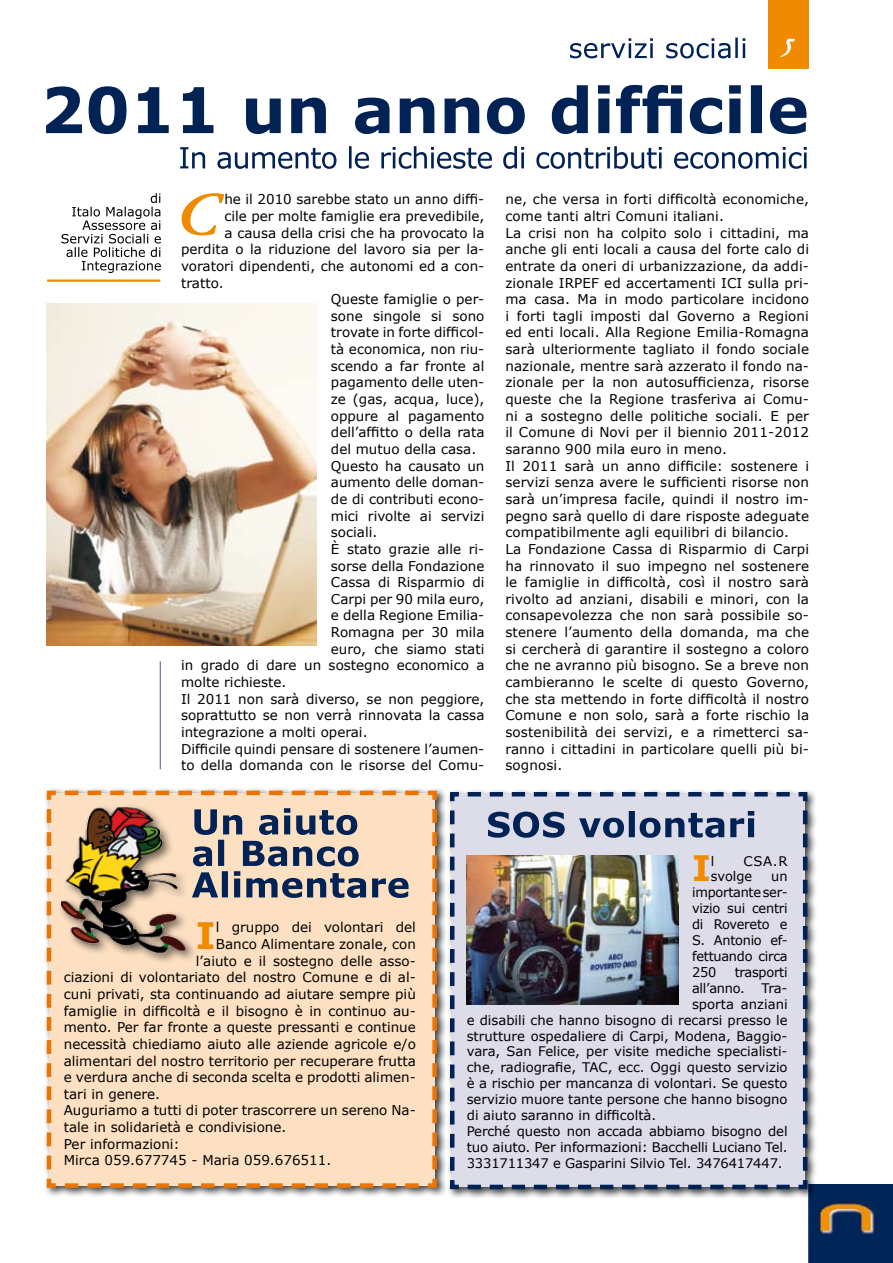
<style>
.page{position:relative;width:893px;height:1263px;background:#fff}
.page>*{position:absolute;margin:0;border:0;box-sizing:border-box;transform-origin:0 0}
.t1{font:700 36.45px "Verdana";color:#f08a00}
.t2{font:700 35.1px "Verdana";color:#f08a00}
.t3{font:13.5px/16.6px "Verdana";color:#000}
.t4{font:13.2px/15.9px "Verdana";color:#000}
.t5{font:13.2px/15.9px "Verdana";letter-spacing:-.02em;color:#000}
.s1{font-size:13.2px}
</style>
<div class="page">
<img style="left:808px;top:1185px;width:85px;height:78px">
<div style="left:768px;top:0;width:41px;height:68px;background:#f08a00"></div>
<div style="left:43px;top:787px;width:404px;height:410px;background:#000;opacity:.75"></div>
<svg style="left:44px;top:788px;width:395px;height:402px;background:#f9daba"></svg>
<svg style="left:780px;top:39px;width:15px;height:18px"></svg>
<svg style="left:570px;top:38px;width:175px;height:20px"></svg>
<svg style="left:46px;top:85px;width:760px;height:49px"></svg>
<svg style="left:62px;top:193px;width:99px;height:80px"></svg>
<hr style="left:47px;top:279px;width:113px;height:3px;background:#f08a00">
<svg style="left:182px;top:193px;width:42px;height:42px"></svg>
<svg style="left:180px;top:146px;width:627px;height:23px"></svg>
<hr style="left:160px;top:661px;width:1px;height:108px;background:#4b5683">
<img style="left:46px;top:303px;width:270px;height:343px">
<div style="left:57px;top:803px;width:140px;height:161px;background:#000;opacity:.57"></div>
<img style="left:61px;top:805px;width:126px;height:147px">
<svg style="left:192px;top:808px;width:217px;height:90px;background:#aea5a0"></svg>
<div style="left:446px;top:788px;width:372px;height:412px;background:#000;opacity:.75"></div>
<svg style="left:448px;top:790px;width:362px;height:401px;background:#d2d3e0"></svg>
<img style="left:467px;top:856px;width:211px;height:148px">
<svg style="left:488px;top:811px;width:266px;height:27px;background:#808eaa"></svg>
<p class="t3" style="left:224px;top:191px;width:262px">he il 2010 sarebbe stato un anno diffi-</p>
<p class="t3" style="left:224px;top:207px;width:262px">cile per molte famiglie era prevedibile,</p>
<p class="t3" style="left:224px;top:224px;width:262px">a causa della crisi che ha provocato la</p>
<p class="t3" style="left:181px;top:241px;width:305px">perdita o la riduzione del lavoro sia per la-</p>
<p class="t3" style="left:181px;top:257px;width:305px">voratori dipendenti, che autonomi ed a con-</p>
<p class="t3" style="left:181px;top:274px;width:44px">tratto.</p>
<p class="t3" style="left:331px;top:290px;width:155px">Queste famiglie o per-</p>
<p class="t3" style="left:331px;top:307px;width:155px">sone singole si sono</p>
<p class="t3" style="left:331px;top:324px;width:155px">trovate in forte difficol-</p>
<p class="t3" style="left:331px;top:340px;width:155px">tà economica, non riu-</p>
<p class="t3" style="left:331px;top:357px;width:155px">scendo a far fronte al</p>
<p class="t3" style="left:331px;top:374px;width:155px">pagamento delle uten-</p>
<p class="t3" style="left:331px;top:390px;width:155px">ze (gas, acqua, luce),</p>
<p class="t3" style="left:331px;top:407px;width:155px">oppure al pagamento</p>
<p class="t3" style="left:331px;top:424px;width:155px">dell’affitto o della rata</p>
<p class="t3" style="left:331px;top:440px;width:147px">del mutuo della casa.</p>
<p class="t3" style="left:331px;top:457px;width:155px">Questo ha causato un</p>
<p class="t3" style="left:331px;top:474px;width:155px">aumento delle doman-</p>
<p class="t3" style="left:331px;top:490px;width:155px">de di contributi econo-</p>
<p class="t3" style="left:331px;top:507px;width:155px">mici rivolte ai servizi</p>
<p class="t3" style="left:331px;top:524px;width:48px">sociali.</p>
<p class="t3" style="left:331px;top:540px;width:155px">È stato grazie alle ri-</p>
<p class="t3" style="left:331px;top:557px;width:155px">sorse della Fondazione</p>
<p class="t3" style="left:331px;top:573px;width:155px">Cassa di Risparmio di</p>
<p class="t3" style="left:331px;top:590px;width:155px">Carpi per 90 mila euro,</p>
<p class="t3" style="left:331px;top:607px;width:155px">e della Regione Emilia-</p>
<p class="t3" style="left:331px;top:623px;width:155px">Romagna per 30 mila</p>
<p class="t3" style="left:331px;top:640px;width:155px">euro, che siamo stati</p>
<p class="t3" style="left:181px;top:657px;width:305px">in grado di dare un sostegno economico a</p>
<p class="t3" style="left:181px;top:673px;width:107px">molte richieste.</p>
<p class="t3" style="left:181px;top:690px;width:305px">Il 2011 non sarà diverso, se non peggiore,</p>
<p class="t3" style="left:181px;top:707px;width:305px">soprattutto se non verrà rinnovata la cassa</p>
<p class="t3" style="left:181px;top:723px;width:188px">integrazione a molti operai.</p>
<p class="t3" style="left:181px;top:740px;width:305px">Difficile quindi pensare di sostenere l’aumen-</p>
<p class="t3" style="left:181px;top:757px;width:305px">to della domanda con le risorse del Comu-</p>
<p class="t3" style="left:505px;top:191px;width:305px">ne, che versa in forti difficoltà economiche, come tanti altri Comuni italiani.<br>La crisi non ha colpito solo i cittadini, ma anche gli enti locali a causa del forte calo di entrate da oneri di urbanizzazione, da addi&shy;zionale IRPEF ed accertamenti ICI sulla pri&shy;ma casa. Ma in modo particolare incidono i forti tagli imposti dal Governo a Regioni ed enti locali. Alla Regione Emilia-Romagna sarà ulteriormente tagliato il fondo sociale nazionale, mentre sarà azzerato il fondo na&shy;zionale per la non autosufficienza, risorse queste che la Regione trasferiva ai Comu&shy;ni a sostegno delle politiche sociali. E per il Comune di Novi per il biennio 2011-2012 saranno 900 mila euro in meno.<br>Il 2011 sarà un anno difficile: sostenere i servizi senza avere le sufficienti risorse non sarà un’impresa facile, quindi il nostro im&shy;pegno sarà quello di dare risposte adeguate compatibilmente agli equilibri di bilancio.<br>La Fondazione Cassa di Risparmio di Carpi ha rinnovato il suo impegno nel sostenere le famiglie in difficoltà, così il nostro sarà rivolto ad anziani, disabili e minori, con la consapevolezza che non sarà possibile so&shy;stenere l’aumento della domanda, ma che si cercherà di garantire il sostegno a coloro che ne avranno più bisogno. Se a breve non cambieranno le scelte di questo Governo, che sta mettendo in forte difficoltà il nostro Comune e non solo, sarà a forte rischio la sostenibilità dei servizi, e a rimetterci sa&shy;ranno i cittadini in particolare quelli più bi&shy;sognosi.</p>
<h1 class="t1" style="left:196px;top:912px;width:21px">I</h1>
<p class="t3" style="left:216px;top:919px;width:202px">l gruppo dei volontari del</p>
<p class="t3" style="left:216px;top:935px;width:202px">Banco Alimentare zonale, con</p>
<p class="t3" style="left:196px;top:952px;width:221px">l’aiuto e il sostegno delle asso-</p>
<p class="t3" style="left:64px;top:968px;width:354px">ciazioni di volontariato del nostro Comune e di al-</p>
<p class="t3" style="left:64px;top:985px;width:354px">cuni privati, sta continuando ad aiutare sempre più</p>
<p class="t3" style="left:64px;top:1002px;width:354px">famiglie in difficoltà e il bisogno è in continuo au-</p>
<p class="t3" style="left:64px;top:1018px;width:354px">mento. Per far fronte a queste pressanti e continue</p>
<p class="t3" style="left:64px;top:1035px;width:354px">necessità chiediamo aiuto alle aziende agricole e/o</p>
<p class="t3" style="left:64px;top:1052px;width:354px">alimentari del nostro territorio per recuperare frutta</p>
<p class="t3" style="left:64px;top:1068px;width:354px">e verdura anche di seconda scelta e prodotti alimen-</p>
<p class="t3" style="left:64px;top:1085px;width:98px">tari in genere.</p>
<p class="t3" style="left:64px;top:1102px;width:354px">Auguriamo a tutti di poter trascorrere un sereno Na-</p>
<p class="t3" style="left:64px;top:1118px;width:224px">tale in solidarietà e condivisione.</p>
<p class="t3" style="left:64px;top:1135px;width:117px">Per informazioni:</p>
<p class="t3" style="left:64px;top:1152px;width:269px">Mirca 059.677745 - Maria 059.676511.</p>
<h2 class="t2" style="left:692px;top:846px;width:20px">I</h2>
<p class="t4" style="left:711px;top:852px;width:5px">l</p>
<p class="t4" style="left:711px;top:852px;width:78px;text-indent:33px">CSA.R svolge</p>
<p class="t4" style="left:692px;top:868px;width:97px;text-align:justify;text-indent:79px">un importante ser&shy;vizio sui centri di Rovereto e S. Antonio ef&shy;fettuando circa 250</p>
<p class="t5" style="left:692px;top:964px;width:97px;text-indent:43px">trasporti all’anno.</p>
<p class="t4" style="left:761px;top:979px;width:28px">Tra-</p>
<p class="t4" style="left:692px;top:995px;width:97px">sporta anziani</p>
<p class="t4" style="left:467px;top:1011px;width:322px">e disabili che hanno bisogno di recarsi presso le</p>
<p class="t4" style="left:467px;top:1027px;width:322px">strutture ospedaliere di Carpi, Modena, Baggio-</p>
<p class="t4" style="left:467px;top:1043px;width:322px">vara, San Felice, per visite mediche specialisti-</p>
<p class="t4" style="left:467px;top:1059px;width:322px">che, radiografie, TAC, ecc. Oggi questo servizio</p>
<p class="t4" style="left:467px;top:1075px;width:322px">è a rischio per mancanza di volontari. Se questo</p>
<p class="t4" style="left:467px;top:1091px;width:322px">servizio muore tante persone che hanno bisogno</p>
<p class="t4" style="left:467px;top:1107px;width:191px">di aiuto saranno in difficoltà.</p>
<p class="t4" style="left:467px;top:1123px;width:322px">Perché questo non accada abbiamo bisogno del</p>
<p class="t3" style="left:467px;top:1139px;width:322px"><span class="s1">t</span>uo aiuto. Per informazioni: <span class="s1">Bacchelli Luciano Tel.</span></p>
<p class="t4" style="left:467px;top:1155px;width:317px">3331711347 e Gasparini Silvio Tel. 3476417447.</p>
</div>
